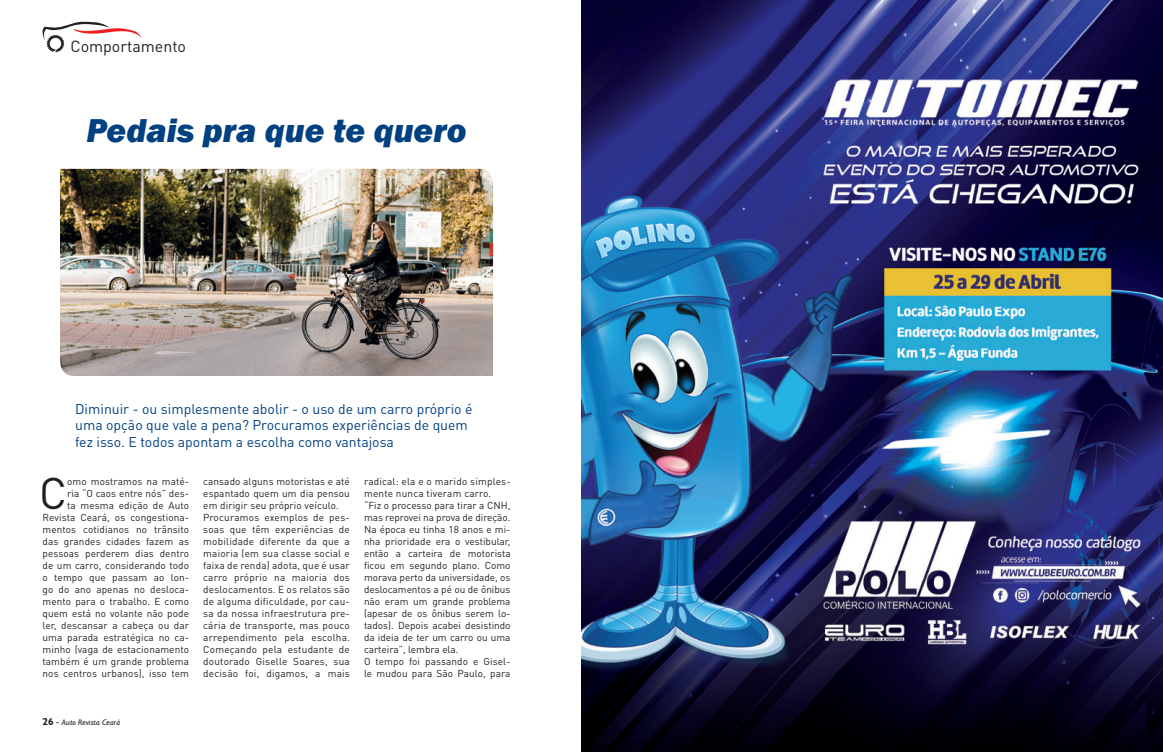
<style>
.page{position:relative;width:1163px;height:752px;background:#fff}
.page>*{position:absolute;margin:0;border:0;box-sizing:border-box;transform-origin:0 0}
.t1{font:43.7px "DIN Pro";color:#231f20}
.t2{font:italic 800 34px "Franklin Gothic";color:#014081}
.t3{font:16px "DIN Pro";color:#231f20}
.t4{font:14px/16.8px "DIN Pro";color:#014081}
.t5{font:10px/12px "DIN Pro";letter-spacing:.01em;color:#231f20}
.t6{font:italic 8px "Humanist 521 BT";color:#231f20}
.s1{font-weight:700;font-style:normal;font-size:10px}
.s2{font-style:normal;font-size:10px}
</style>
<div class="page">
<svg style="left:43px;top:21px;width:98px;height:32px"></svg>
<img style="left:60px;top:169px;width:433px;height:207px">
<img style="left:581px;top:0;width:581px;height:751px">
<h3 class="t3" style="left:70px;top:36px;width:117px">Comportamento</h3>
<h2 class="t2" style="left:86px;top:108px;width:382px">Pedais pra que te quero</h2>
<h3 class="t4" style="left:75px;top:399px;width:399px">Diminuir - ou simplesmente abolir - o uso de um carro próprio é uma opção que vale a pena? Procuramos experiências de quem fez isso. E todos apontam a escolha como vantajosa</h3>
<p class="t5" style="left:203px;top:475px;width:148px">cansado alguns motoristas e até espantado quem um dia pensou em dirigir seu próprio veículo.<br>Procuramos exemplos de pes&shy;soas que têm experiências de mobilidade diferente da que a maioria (em sua classe social e faixa de renda) adota, que é usar carro próprio na maioria dos deslocamentos. E os relatos são de alguma dificuldade, por cau&shy;sa da nossa infraestrutura pre&shy;cária de transporte, mas pouco arrependimento pela escolha.<br>Começando pela estudante de doutorado Giselle Soares, sua decisão foi, digamos, a mais</p>
<p class="t5" style="left:364px;top:475px;width:148px">radical: ela e o marido simples&shy;mente nunca tiveram carro. “Fiz o processo para tirar a CNH, mas reprovei na prova de direção.<br>Na época eu tinha 18 anos e mi&shy;nha prioridade era o vestibular, então a carteira de motorista ficou em segundo plano. Como morava perto da universidade, os deslocamentos a pé ou de ônibus não eram um grande problema (apesar de os ônibus serem lo&shy;tados). Depois acabei desistindo da ideia de ter um carro ou uma carteira”, lembra ela.<br>O tempo foi passando e Gisel&shy;le mudou para São Paulo, para</p>
<p class="t5" style="left:43px;top:475px;width:148px;text-align:right">omo mostramos na maté-<br>ria “O caos entre nós” des-<br>ta mesma edição de Auto<br>Revista Ceará, os congestiona&shy;mentos cotidianos no trânsito das grandes cidades fazem as pessoas perderem dias dentro de um carro, considerando todo o tempo que passam ao lon&shy;go do ano apenas no desloca&shy;mento para o trabalho. E como quem está no volante não pode ler, descansar a cabeça ou dar uma parada estratégica no ca&shy;minho (vaga de estacionamento também é um grande problema nos centros urbanos), isso tem</p>
<h1 class="t1" style="left:39px;top:463px;width:29px">C</h1>
<p class="t6" style="left:43px;top:717px;width:79px"><span class="s1">26</span> <span class="s2">-</span> Auto Revista Ceará</p>
</div>
